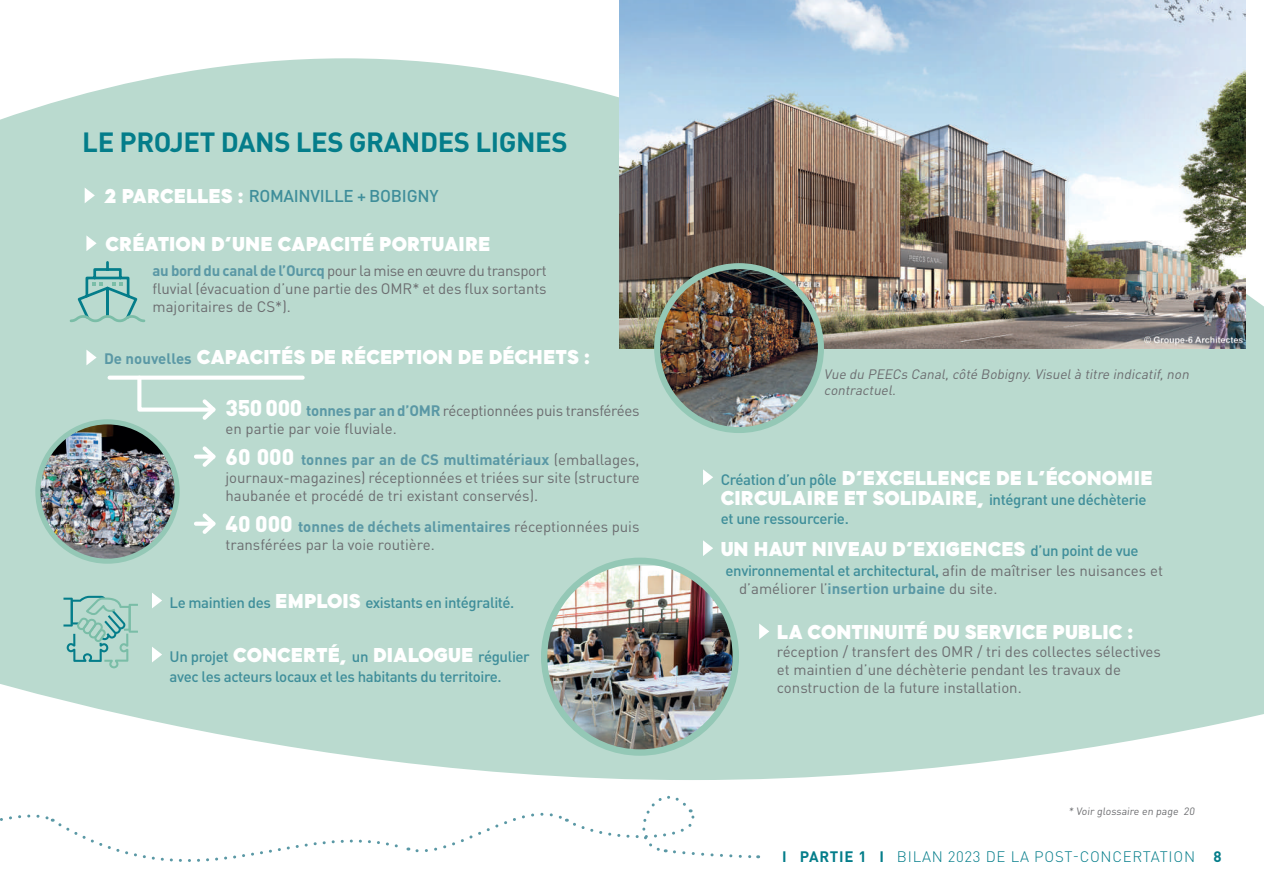
<style>
.page{position:relative;width:1264px;height:894px;background:#fff}
.page>*{position:absolute;margin:0;border:0;box-sizing:border-box;transform-origin:0 0}
.t1{font:700 27.45px "DIN Pro";letter-spacing:-.015em;color:#047d8a}
.t2{font:900 19.5px/19.5px "Tomica";color:#fff}
.t3{font:500 16.95px "DIN Pro";letter-spacing:-.015em;color:#3f8e9a}
.t4{font:15px/18px "DIN Pro";color:#6c6d70}
.t5{font:500 15px/19.5px "DIN Pro";letter-spacing:-.025em;color:#3f8e9a}
.t6{font:300 15px "DIN Pro";letter-spacing:.05em;color:#047d8a}
.t7{font:italic 13.5px/16.2px "DIN Pro";color:#6c6d70}
.t8{font:10.5px "DIN Pro";color:#6c6d70}
.s1{font-family:"Tomica";font-weight:900;font-size:19.5px;color:#fff}
.s2{font-weight:700;color:#5a98a5}
.s3{font-family:"DIN Pro";font-weight:700;font-size:15px;color:#5a98a5}
.s4{font-weight:900;font-size:22.5px;color:#fff}
.s5{font-family:"DIN Pro";font-weight:500;font-size:15px;color:#3f8e9a}
.s6{font-weight:500;color:#3f8e9a}
.s7{font-weight:700}
</style>
<div class="page">
<svg style="left:0;top:58px;width:620px;height:66px;fill:#badacf"></svg>
<div style="left:0;top:124px;width:1264px;height:655px;background:#badacf"></div>
<img style="left:620px;top:0;width:625px;height:349px">
<svg style="left:85px;top:187px;width:10px;height:16px"></svg>
<svg style="left:152px;top:592px;width:10px;height:16px"></svg>
<svg style="left:703px;top:469px;width:10px;height:16px"></svg>
<svg style="left:703px;top:540px;width:10px;height:16px"></svg>
<svg style="left:759px;top:623px;width:10px;height:16px"></svg>
<svg style="left:152px;top:646px;width:10px;height:16px"></svg>
<svg style="left:86px;top:235px;width:11px;height:16px"></svg>
<svg style="left:86px;top:349px;width:11px;height:16px"></svg>
<div style="left:110px;top:375px;width:193px;height:5px;background:#fff"></div>
<svg style="left:135px;top:373px;width:84px;height:50px"></svg>
<svg style="left:68px;top:260px;width:79px;height:63px;background:#9dcbc3"></svg>
<svg style="left:63px;top:596px;width:75px;height:72px;background:#9eccc2"></svg>
<img style="left:657px;top:266px;width:164px;height:164px;border-radius:82px">
<div style="left:654px;top:263px;width:170px;height:170px;border:6px solid #94c8b6;border-radius:50%"></div>
<img style="left:38px;top:422px;width:139px;height:139px;border-radius:70px">
<div style="left:35px;top:419px;width:145px;height:145px;border:5px solid #94c8b6;border-radius:50%"></div>
<img style="left:544px;top:565px;width:192px;height:186px">
<div style="left:541px;top:557px;width:198px;height:198px;border:6px solid #94c8b6;border-radius:50%"></div>
<div style="left:196px;top:454px;width:17px;height:5px;background:#fff"></div>
<svg style="left:199px;top:442px;width:20px;height:28px"></svg>
<div style="left:196px;top:521px;width:17px;height:5px;background:#fff"></div>
<svg style="left:199px;top:509px;width:20px;height:29px"></svg>
<svg style="left:0;top:776px;width:759px;height:86px"></svg>
<h1 class="t1" style="left:82px;top:120px;width:487px">LE PROJET DANS LES GRANDES LIGNES</h1>
<p class="t3" style="left:104px;top:182px;width:336px"><span class="s1">2 PARCELLES :</span> ROMAINVILLE + BOBIGNY</p>
<h2 class="t2" style="left:106px;top:234px;width:386px">CRÉATION D’UNE CAPACITÉ PORTUAIRE</h2>
<p class="t4" style="left:153px;top:260px;width:396px;text-align:justify"><span class="s2">au bord du canal de l’Ourcq</span> pour la mise en œuvre du transport fluvial (évacuation d’une partie des OMR* et des flux sortants majoritaires de CS*).</p>
<h2 class="t2" style="left:104px;top:347px;width:487px"><span class="s3">De nouvelles</span> CAPACITÉS DE RÉCEPTION DE DÉCHETS :</h2>
<p class="t4" style="left:226px;top:400px;width:416px"><span class="s4">350 000</span> <span class="s2">tonnes par an d’OMR</span> réceptionnées puis transférées en partie par voie fluviale.</p>
<p class="t4" style="left:226px;top:449px;width:416px;text-align:justify"><span class="s4">60 000</span> <span class="s2">tonnes par an de CS multimatériaux</span> (emballages, journaux-magazines) réceptionnées et triées sur site (structure haubanée et procédé de tri existant conservés).</p>
<p class="t4" style="left:226px;top:516px;width:415px"><span class="s4">40 000</span> <span class="s2">tonnes de déchets alimentaires</span> réceptionnées puis transférées par la voie routière.</p>
<p class="t5" style="left:170px;top:591px;width:346px">Le maintien des <span class="s1">EMPLOIS</span> existants en intégralité.</p>
<p class="t5" style="left:170px;top:645px;width:362px">Un projet <span class="s1">CONCERTÉ,</span> un <span class="s1">DIALOGUE</span> régulier avec les acteurs locaux et les habitants du territoire.</p>
<p class="t7" style="left:824px;top:365px;width:370px">Vue du PEECs Canal,côté Bobigny.Visuelà titre indicatif,non contractuel.</p>
<h2 class="t2" style="left:721px;top:468px;width:433px"><span class="s5">Création d’un pôle</span> D’EXCELLENCE DE L’ÉCONOMIE<br>CIRCULAIRE ET SOLIDAIRE, <span class="s5">intégrant une déchèterie</span></h2>
<p class="t5" style="left:721px;top:507px;width:130px">et une ressourcerie.</p>
<h2 class="t2" style="left:721px;top:539px;width:419px">UN HAUT NIVEAU D’EXIGENCES <span class="s5">d’un point de vue</span></h2>
<p class="t4" style="left:739px;top:560px;width:425px;text-indent:-14px"><span class="s6">environnemental et architectural,</span> afin de maîtriser les nuisances et d’améliorer l’<span class="s2">insertion urbaine</span> du site.</p>
<h2 class="t2" style="left:777px;top:622px;width:358px">LA CONTINUITÉ DU SERVICE PUBLIC :</h2>
<p class="t4" style="left:777px;top:641px;width:386px">réception / transfert des OMR / tri des collectes sélectives et maintien d’une déchèterie pendant les travaux de construction de la future installation.</p>
<p class="t8" style="left:1068px;top:803px;width:129px">* Voir glossaire en page 20</p>
<p class="t6" style="left:782px;top:844px;width:441px"><span class="s7">I PARTIE 1 I</span> BILAN 2023 DE LA POST-CONCERTATION <span class="s7">8</span></p>
</div>
